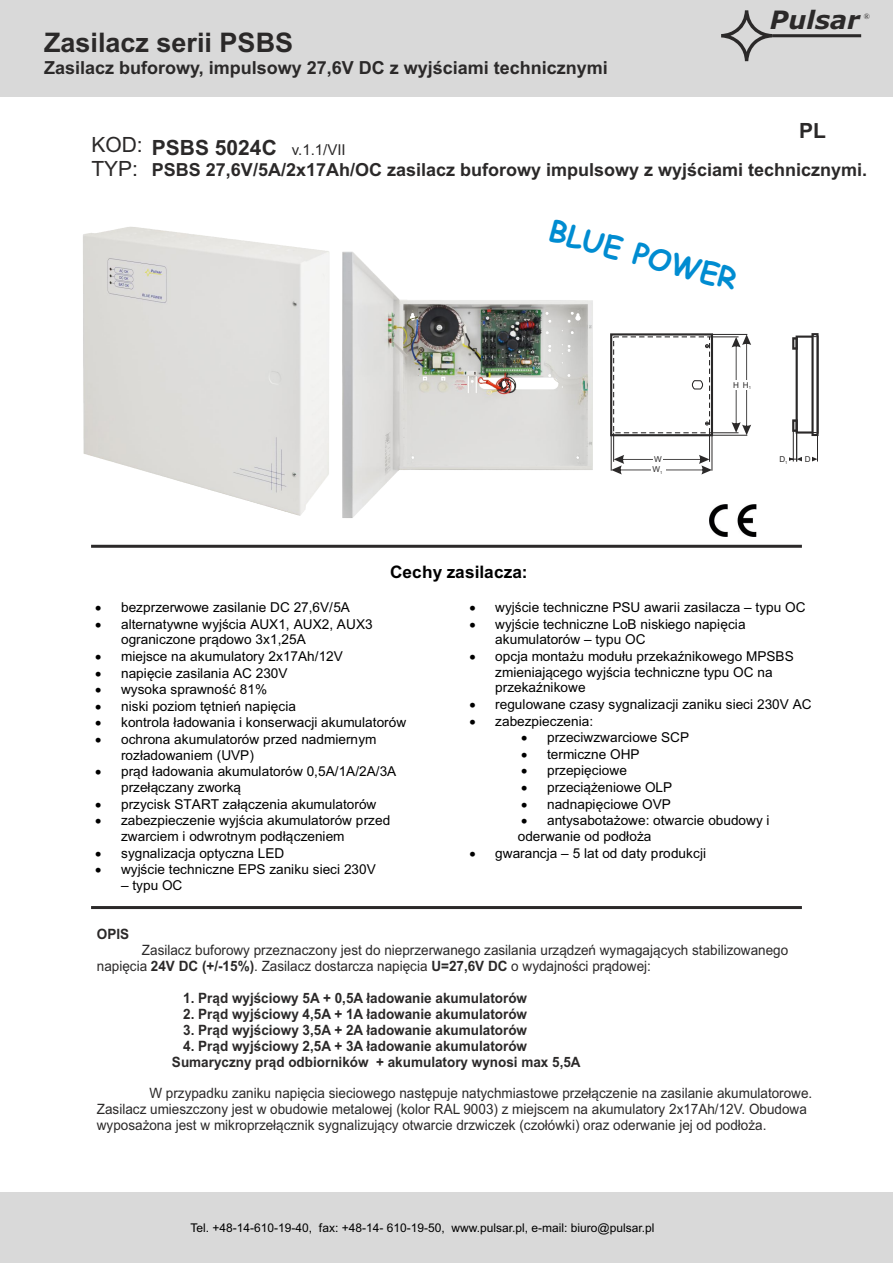
<style>
.page{position:relative;width:893px;height:1263px;background:#fff}
.page>*{position:absolute;margin:0;border:0;box-sizing:border-box;transform-origin:0 0}
.t1{font:700 29.25px "Comic Sans MS";color:#008cd1}
.t2{font:700 27px "Arial";color:#2b2929}
.t3{font:italic 700 25.35px "Verdana";color:#2b2929}
.t4{font:700 21px "Arial";color:#2b2929}
.t5{font:21px/23.4px "Arial";color:#2b2929}
.t6{font:700 18px "Arial";color:#2b2929}
.t7{font:700 17.25px "Arial";letter-spacing:.005em;color:#000}
.t8{font:14.25px/15.9px "Arial";color:#2b2929;scale:.95 1}
.t9{font:700 14.25px/15.9px "Arial";color:#2b2929;scale:.95 1}
.t10{font:13.65px/15.8px "Arial";color:#000}
.t11{font:12px "Arial";color:#000}
.t12{font:8.1px "Arial";color:#2b2929}
.t13{font:8.1px "Times New Roman";color:#2b2929}
.s1{font-weight:400;font-size:15px}
.s2{font-weight:700}
</style>
<div class="page">
<hr style="left:91px;top:545px;width:711px;height:3px;background:#2b2929">
<hr style="left:91px;top:906px;width:711px;height:3px;background:#2b2929">
<div style="left:0;top:1192px;width:893px;height:71px;background:#d9d9d9"></div>
<div style="left:0;top:0;width:893px;height:97px;background:#d9d9d9"></div>
<svg style="left:721px;top:10px;width:51px;height:51px"></svg>
<hr style="left:772px;top:34px;width:89px;height:3px;background:#2b2929">
<img style="left:710px;top:504px;width:46px;height:33px">
<img style="left:83px;top:226px;width:247px;height:290px">
<img style="left:342px;top:251px;width:251px;height:267px">
<div style="left:796px;top:336px;width:22px;height:98px;border:2px solid #2b2929"></div>
<hr style="left:796px;top:337px;width:1px;height:124px;background:#2b2929">
<hr style="left:817px;top:337px;width:1px;height:124px;background:#2b2929">
<div style="left:792px;top:419px;width:6px;height:13px;border:2px solid #2b2929"></div>
<div style="left:792px;top:337px;width:6px;height:13px;border:2px solid #2b2929"></div>
<hr style="left:793px;top:420px;width:1px;height:41px;background:#2b2929">
<hr style="left:796px;top:420px;width:1px;height:41px;background:#2b2929">
<svg style="left:789px;top:455px;width:28px;height:7px"></svg>
<svg style="left:810px;top:333px;width:9px;height:103px"></svg>
<svg style="left:611px;top:334px;width:140px;height:140px"></svg>
<h2 class="t2" style="left:44px;top:32px;width:251px">Zasilacz serii PSBS</h2>
<h3 class="t6" style="left:44px;top:61px;width:565px">Zasilacz buforowy, impulsowy 27,6V DC z wyjściami technicznymi</h3>
<h3 class="t3" style="left:770px;top:10px;width:91px">Pulsar</h3>
<p class="t13" style="left:864px;top:14px;width:8px">®</p>
<h3 class="t5" style="left:91px;top:135px;width:53px">KOD:<br>TYP:</h3>
<h3 class="t4" style="left:799px;top:122px;width:28px">PL</h3>
<h3 class="t4" style="left:152px;top:140px;width:195px">PSBS 5024C <span class="s1">v.1.1/VII</span></h3>
<h3 class="t6" style="left:152px;top:163px;width:717px">PSBS 27,6V/5A/2x17Ah/OC zasilacz buforowy impulsowy z wyjściami technicznymi.</h3>
<h1 class="t1" style="left:553px;top:218px;width:194px;rotate:15deg">BLUE POWER</h1>
<p class="t12" style="left:654px;top:456px;width:9px">W</p>
<p class="t12" style="left:652px;top:466px;width:11px">W<sub>1</sub></p>
<p class="t12" style="left:743px;top:382px;width:10px">H<sub>1</sub></p>
<p class="t12" style="left:733px;top:382px;width:7px">H</p>
<p class="t12" style="left:779px;top:456px;width:10px">D<sub>1</sub></p>
<p class="t12" style="left:805px;top:456px;width:7px">D</p>
<p class="t7" style="left:390px;top:565px;width:139px">Cechy zasilacza:</p>
<p class="t10" style="left:95px;top:600px;width:256px">• bezprzerwowe zasilanie DC 27,6V/5A</p>
<p class="t10" style="left:121px;top:617px;width:253px;text-indent:-26px">• alternatywne wyjścia AUX1, AUX2, AUX3 ograniczone prądowo 3x1,25A</p>
<p class="t10" style="left:95px;top:649px;width:249px">• miejsce na akumulatory 2x17Ah/12V</p>
<p class="t10" style="left:95px;top:666px;width:194px">• napięcie zasilania AC 230V</p>
<p class="t10" style="left:95px;top:683px;width:173px">• wysoka sprawność 81%</p>
<p class="t10" style="left:95px;top:699px;width:202px">• niski poziom tętnień napięcia</p>
<p class="t10" style="left:95px;top:716px;width:312px">• kontrola ładowania i konserwacji akumulatorów</p>
<p class="t10" style="left:121px;top:733px;width:257px;text-indent:-26px">• ochrona akumulatorów przed nadmiernym rozładowaniem (UVP)</p>
<p class="t10" style="left:121px;top:765px;width:277px;text-indent:-26px">• prąd ładowania akumulatorów 0,5A/1A/2A/3A przełączany zworką</p>
<p class="t10" style="left:95px;top:797px;width:283px">• przycisk START załączenia akumulatorów</p>
<p class="t10" style="left:121px;top:814px;width:271px;text-indent:-26px">• zabezpieczenie wyjścia akumulatorów przed zwarciem i odwrotnym podłączeniem</p>
<p class="t10" style="left:95px;top:846px;width:191px">• sygnalizacja optyczna LED</p>
<p class="t10" style="left:95px;top:863px;width:282px">• wyjście techniczne EPS zaniku sieci 230V</p>
<p class="t10" style="left:121px;top:878px;width:63px">– typu OC</p>
<p class="t10" style="left:469px;top:600px;width:338px">• wyjście techniczne PSU awarii zasilacza – typu OC</p>
<p class="t10" style="left:495px;top:617px;width:252px;text-indent:-26px">• wyjście techniczne LoB niskiego napięcia akumulatorów – typu OC</p>
<p class="t10" style="left:495px;top:649px;width:300px;text-indent:-26px">• opcja montażu modułu przekaźnikowego MPSBS zmieniającego wyjścia techniczne typu OC na przekaźnikowe</p>
<p class="t10" style="left:469px;top:698px;width:344px">• regulowane czasy sygnalizacji zaniku sieci 230V AC</p>
<p class="t10" style="left:469px;top:714px;width:125px">• zabezpieczenia:</p>
<p class="t10" style="left:521px;top:731px;width:169px">• przeciwzwarciowe SCP</p>
<p class="t10" style="left:521px;top:747px;width:120px">• termiczne OHP</p>
<p class="t10" style="left:521px;top:764px;width:107px">• przepięciowe</p>
<p class="t10" style="left:521px;top:780px;width:153px">• przeciążeniowe OLP</p>
<p class="t10" style="left:521px;top:797px;width:151px">• nadnapięciowe OVP</p>
<p class="t10" style="left:518px;top:814px;width:253px">• antysabotażowe: otwarcie obudowy i oderwanie od podłoża</p>
<p class="t10" style="left:469px;top:846px;width:238px">• gwarancja – 5 lat od daty produkcji</p>
<p class="t9" style="left:97px;top:928px;width:35px">OPIS</p>
<p class="t8" style="left:97px;top:943px;width:729px;text-indent:45px">Zasilacz buforowy przeznaczony jest do nieprzerwanego zasilania urządzeń wymagających stabilizowanego napięcia <span class="s2">24V DC (+/-15%)</span>. Zasilacz dostarcza napięcia <span class="s2">U=27,6V DC</span> o wydajności prądowej:</p>
<p class="t9" style="left:183px;top:991px;width:364px">1. Prąd wyjściowy 5A + 0,5A ładowanie akumulatorów</p>
<p class="t9" style="left:183px;top:1007px;width:363px">2. Prąd wyjściowy 4,5A + 1A ładowanie akumulatorów</p>
<p class="t9" style="left:183px;top:1023px;width:363px">3. Prąd wyjściowy 3,5A + 2A ładowanie akumulatorów</p>
<p class="t9" style="left:172px;top:1039px;width:432px;text-indent:11px">4. Prąd wyjściowy 2,5A + 3A ładowanie akumulatorów<br>Sumaryczny prąd odbiorników + akumulatory wynosi max 5,5A</p>
<p class="t8" style="left:97px;top:1087px;width:755px;text-indent:53px">W przypadku zaniku napięcia sieciowego następuje natychmiastowe przełączenie na zasilanie akumulatorowe.<br>Zasilacz umieszczony jest w obudowie metalowej (kolor RAL 9003) z miejscem na akumulatory 2x17Ah/12V. Obudowa wyposażona jest w mikroprzełącznik sygnalizujący otwarcie drzwiczek (czołówki) oraz oderwanie jej od podłoża.</p>
<p class="t11" style="left:191px;top:1224px;width:465px">Tel. +48-14-610-19-40, fax: +48-14- 610-19-50, www.pulsar.pl, e-mail: biuro@pulsar.pl</p>
</div>
